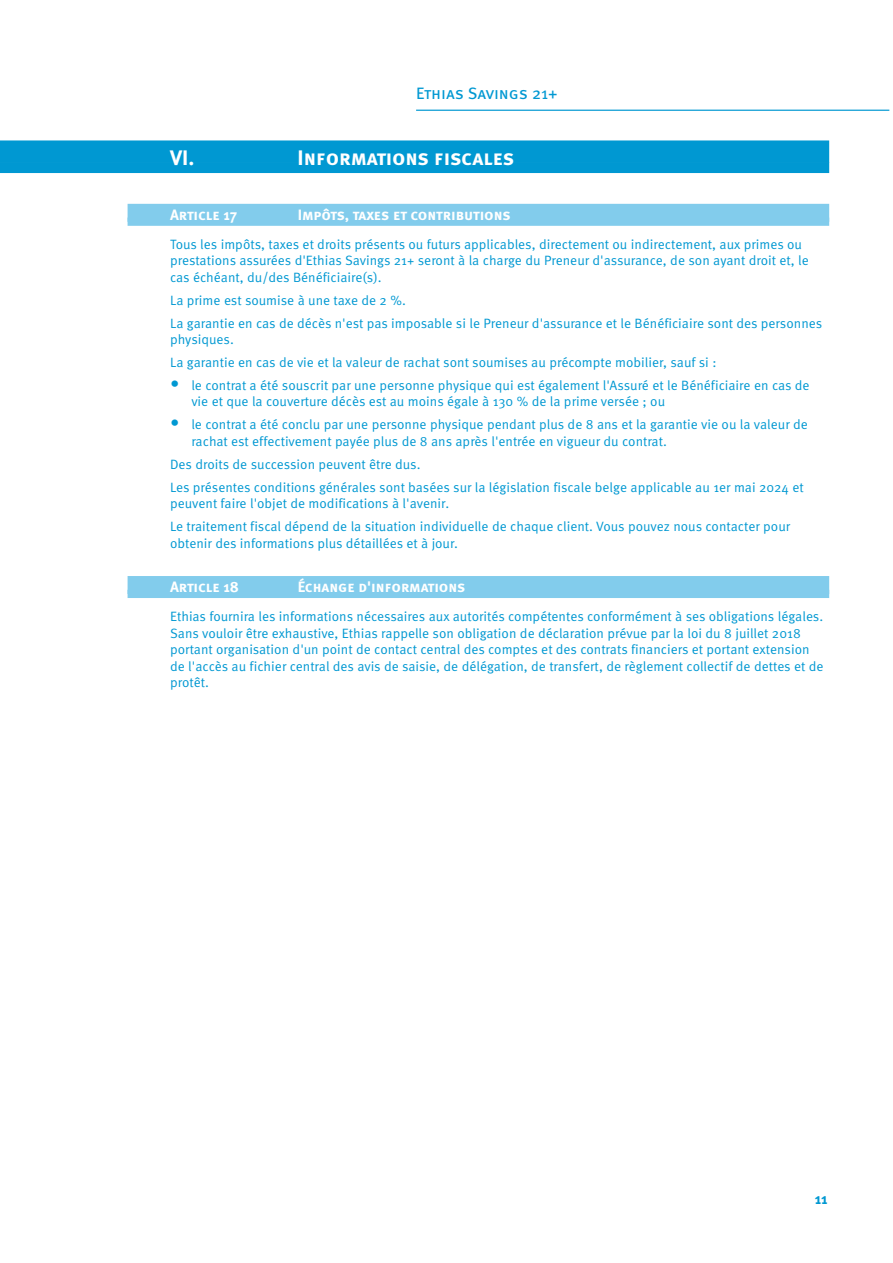
<style>
.page{position:relative;width:893px;height:1263px;background:#fff}
.page>*{position:absolute;margin:0;border:0;box-sizing:border-box;transform-origin:0 0}
.t1{font:700 21px "Meta Pro";letter-spacing:-.005em;color:#fff}
.t2{font:16.5px "Meta Pro";letter-spacing:-.01em;color:#0098d2}
.t3{font:700 15px "Meta Pro";letter-spacing:-.01em;color:#fff}
.t4{font:700 15px "Meta Pro";color:#0098d2}
.t5{font:13.5px/16.5px "Meta Pro Norm";color:#0098d2}
.s1{font-size:18px}
</style>
<div class="page">
<hr style="left:416px;top:110px;width:473px;height:1px;background:#0098d2">
<div style="left:0;top:140px;width:829px;height:23px;background:#0098d2"></div>
<div style="left:0;top:163px;width:829px;height:10px;background:#0098d2"></div>
<div style="left:128px;top:204px;width:701px;height:18px;background:#82ccec"></div>
<div style="left:128px;top:218px;width:701px;height:8px;background:#82ccec"></div>
<div style="left:128px;top:576px;width:701px;height:18px;background:#82ccec"></div>
<div style="left:128px;top:590px;width:701px;height:8px;background:#82ccec"></div>
<p class="t2" style="left:416px;top:81px;width:143px">Ethias Savings 21+</p>
<h1 class="t1" style="left:170px;top:141px;width:26px">VI.</h1>
<h1 class="t1" style="left:298px;top:141px;width:218px">Informations fiscales</h1>
<p class="t3" style="left:170px;top:203px;width:69px">Article 17</p>
<p class="t3" style="left:298px;top:203px;width:214px">Impôts, taxes et contributions</p>
<p class="t5" style="left:170px;top:235px;width:640px">Tous les impôts, taxes et droits présents ou futurs applicables, directement ou indirectement, aux primes ou prestations assurées d'Ethias Savings 21+ seront à la charge du Preneur d'assurance, de son ayant droit et, le cas échéant, du/des Bénéficiaire(s).</p>
<p class="t5" style="left:170px;top:288px;width:654px;line-height:23px">La prime est soumise à une taxe de 2 %.<br>La garantie en cas de décès n'est pas imposable si le Preneur d'assurance et le Bénéficiaire sont des personnes</p>
<p class="t5" style="left:170px;top:327px;width:548px;line-height:23px">physiques.<br>La garantie en cas de vie et la valeur de rachat sont soumises au précompte mobilier, sauf si :</p>
<p class="t5" style="left:191px;top:376px;width:620px;text-indent:-21px"><span class="s1">•</span> le contrat a été souscrit par une personne physique qui est également l'Assuré et le Bénéficiaire en cas de vie et que la couverture décès est au moins égale à 130 % de la prime versée ; ou</p>
<p class="t5" style="left:191px;top:416px;width:618px;text-indent:-21px"><span class="s1">•</span> le contrat a été conclu par une personne physique pendant plus de 8 ans et la garantie vie ou la valeur de rachat est effectivement payée plus de 8 ans après l'entrée en vigueur du contrat.</p>
<p class="t5" style="left:170px;top:452px;width:635px;line-height:23px">Des droits de succession peuvent être dus.<br>Les présentes conditions générales sont basées sur la législation fiscale belge applicable au 1er mai 2024 et</p>
<p class="t5" style="left:170px;top:491px;width:621px;line-height:23px">peuvent faire l'objet de modifications à l'avenir.<br>Le traitement fiscal dépend de la situation individuelle de chaque client. Vous pouvez nous contacter pour</p>
<p class="t5" style="left:170px;top:534px;width:289px">obtenir des informations plus détaillées et à jour.</p>
<p class="t3" style="left:170px;top:575px;width:70px">Article 18</p>
<p class="t3" style="left:298px;top:575px;width:169px">Échange d'informations</p>
<p class="t5" style="left:170px;top:607px;width:655px">Ethias fournira les informations nécessaires aux autorités compétentes conformément à ses obligations légales.<br>Sans vouloir être exhaustive, Ethias rappelle son obligation de déclaration prévue par la loi du 8 juillet 2018 portant organisation d'un point de contact central des comptes et des contrats financiers et portant extension de l'accès au fichier central des avis de saisie, de délégation, de transfert, de règlement collectif de dettes et de protêt.</p>
<p class="t4" style="left:815px;top:1186px;width:14px">11</p>
</div>
